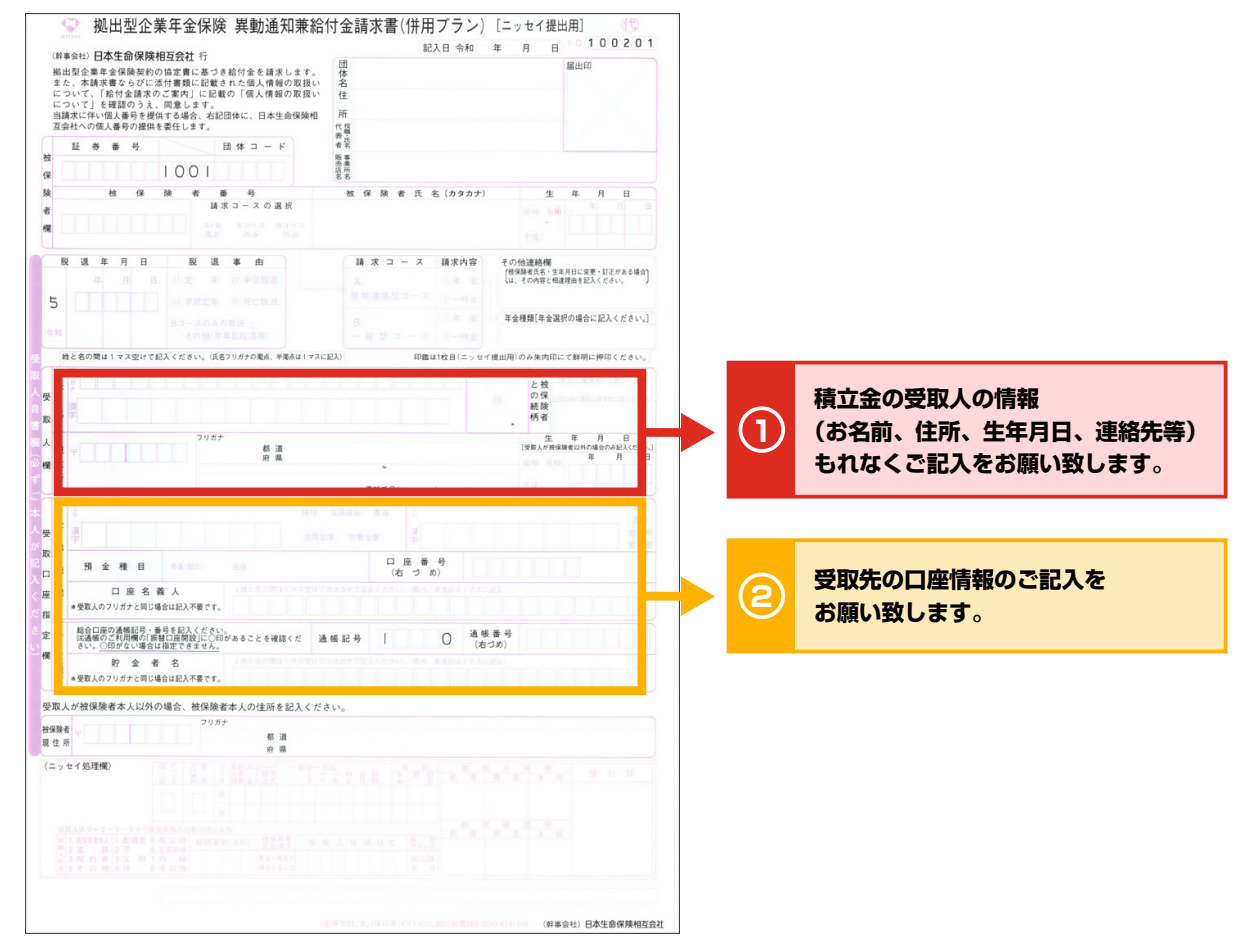
<style>
.page{position:relative;width:1250px;height:950px;background:#fff}
.page>*{position:absolute;margin:0;border:0;box-sizing:border-box;transform-origin:0 0}
.t1{font:28.88px "A TTC Shin Go Bold";color:#fff}
.t2{font:27.5px "A TTC Shin Go Bold";color:#fff}
.t3{font:22.5px/32.5px "A TTC Shin Go Bold";color:#000}
</style>
<div class="page">
<img style="left:25px;top:14px;width:655px;height:919px">
<div style="left:54px;top:369px;width:592px;height:127px;border:9px solid #de2b1f"></div>
<div style="left:54px;top:498px;width:592px;height:197px;border:9px solid #ffb300"></div>
<div style="left:646px;top:428px;width:41px;height:9px;background:#de2b1f"></div>
<svg style="left:681px;top:413px;width:34px;height:39px"></svg>
<div style="left:646px;top:592px;width:41px;height:9px;background:#ffb300"></div>
<svg style="left:681px;top:577px;width:34px;height:39px"></svg>
<div style="left:727px;top:361px;width:501px;height:138px;background:#ffd8d9;border:4px solid #de2b1f"></div>
<div style="left:728px;top:363px;width:67px;height:134px;background:#de2b1f"></div>
<div style="left:739px;top:406px;width:46px;height:47px;border:4px solid #fff;border-radius:50%"></div>
<div style="left:727px;top:538px;width:501px;height:115px;background:#ffeab9;border:4px solid #ffb300"></div>
<div style="left:728px;top:541px;width:67px;height:110px;background:#ffb300"></div>
<div style="left:739px;top:573px;width:46px;height:46px;border:4px solid #fff;border-radius:50%"></div>
<p class="t1" style="left:750px;top:408px;width:25px">1</p>
<p class="t2" style="left:751px;top:575px;width:24px">2</p>
<p class="t3" style="left:814px;top:381px;width:226px">積立金の受取人の情報</p>
<p class="t3" style="left:803px;top:413px;width:406px">（お名前、住所、生年月日、連絡先等）</p>
<p class="t3" style="left:814px;top:446px;width:361px">もれなくご記入をお願い致します。</p>
<p class="t3" style="left:814px;top:562px;width:294px">受取先の口座情報のご記入をお願い致します。</p>
</div>
